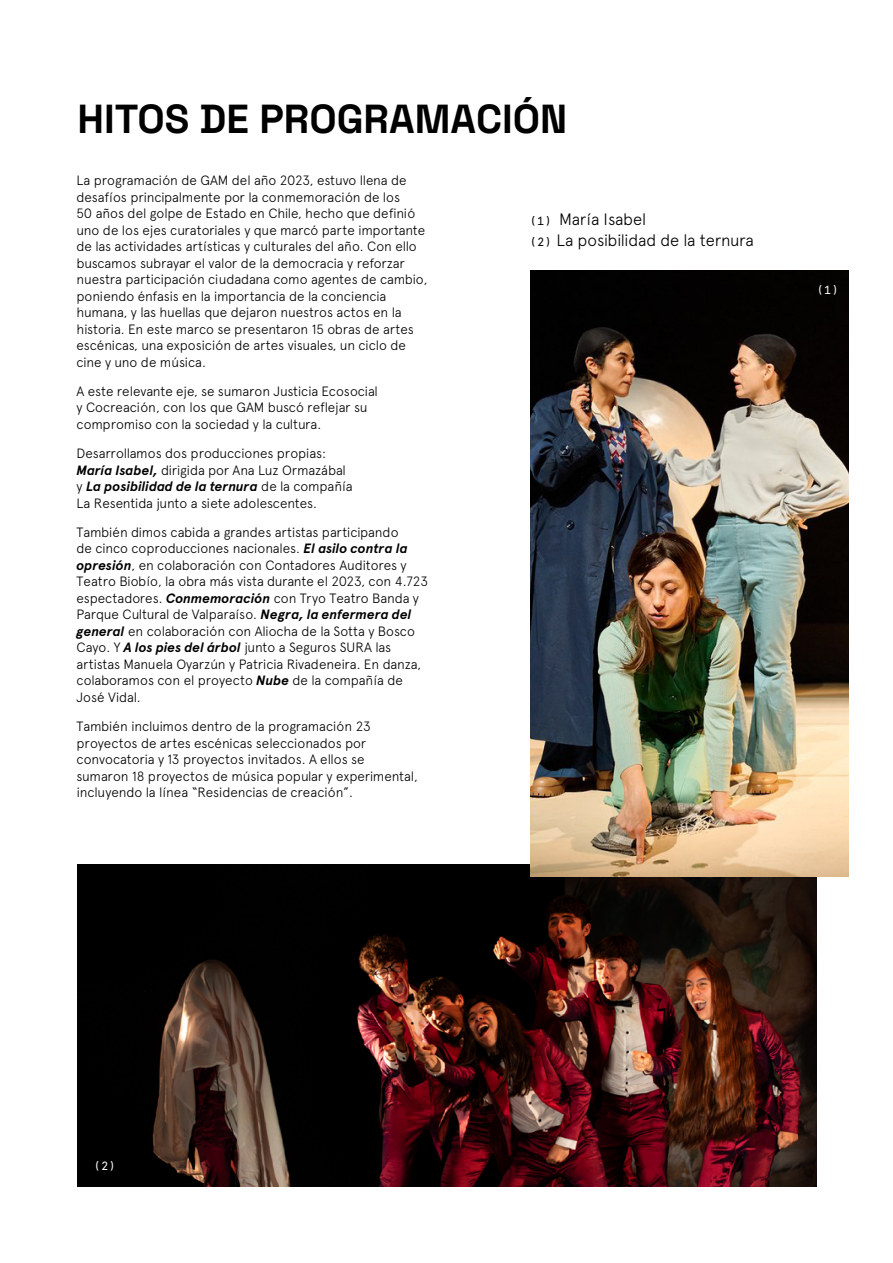
<style>
.page{position:relative;width:893px;height:1263px;background:#fff}
.page>*{position:absolute;margin:0;border:0;box-sizing:border-box;transform-origin:0 0}
.t1{font:300 40.5px "Space Grotesk";color:#000}
.t2{font:300 16.5px/21px "Apercu";letter-spacing:-.01em;color:#000}
.t3{font:300 13.5px/16.5px "Apercu";letter-spacing:-.005em;color:#000}
.t4{font:12px "Apercu Mono";color:#fff}
.s1{font-weight:700;font-style:italic}
.s2{font-family:"Apercu Mono";font-weight:400;font-size:12px}
</style>
<div class="page">
<img style="left:77px;top:865px;width:739px;height:321px">
<img style="left:531px;top:270px;width:317px;height:606px">
<h1 class="t1" style="left:77px;top:90px;width:491px">HITOS DE PROGRAMACIÓN</h1>
<p class="t3" style="left:77px;top:172px;width:352px">La programación de GAM del año 2023, estuvo llena de desafíos principalmente por la conmemoración de los<br>50 años del golpe de Estado en Chile, hecho que definió uno de los ejes curatoriales y que marcó parte importante de las actividades artísticas y culturales del año. Con ello buscamos subrayar el valor de la democracia y reforzar nuestra participación ciudadana como agentes de cambio, poniendo énfasis en la importancia de la conciencia humana, y las huellas que dejaron nuestros actos en la historia. En este marco se presentaron 15 obras de artes escénicas, una exposición de artes visuales, un ciclo de cine y uno de música.</p>
<p class="t3" style="left:77px;top:383px;width:303px">A este relevante eje, se sumaron Justicia Ecosocial y Cocreación, con los que GAM buscó reflejar su compromiso con la sociedad y la cultura.</p>
<p class="t3" style="left:77px;top:445px;width:278px">Desarrollamos dos producciones propias:<br><span class="s1">María Isabel,</span> dirigida por Ana Luz Ormazábal y <span class="s1">La posibilidad de la ternura</span> de la compañía La Resentida junto a siete adolescentes.</p>
<p class="t3" style="left:77px;top:524px;width:353px">También dimos cabida a grandes artistas participando<br>de cinco coproducciones nacionales. <span class="s1">El asilo contra la opresión</span>, en colaboración con Contadores Auditores y Teatro Biobío, la obra más vista durante el 2023, con 4.723 espectadores. <span class="s1">Conmemoración</span> con Tryo Teatro Banda y Parque Cultural de Valparaíso. <span class="s1">Negra, la enfermera del general</span> en colaboración con Aliocha de la Sotta y Bosco Cayo. Y <span class="s1">A los pies del árbol</span> junto a Seguros SURA las artistas Manuela Oyarzún y Patricia Rivadeneira. En danza, colaboramos con el proyecto <span class="s1">Nube</span> de la compañía de José Vidal.</p>
<p class="t3" style="left:77px;top:718px;width:343px">También incluimos dentro de la programación 23 proyectos de artes escénicas seleccionados por convocatoria y 13 proyectos invitados. A ellos se sumaron 18 proyectos de música popular y experimental, incluyendo la línea “Residencias de creación”.</p>
<p class="t2" style="left:530px;top:208px;width:226px"><span class="s2">(1)</span> María Isabel<br><span class="s2">(2)</span> La posibilidad de la ternura</p>
<p class="t4" style="left:816px;top:283px;width:24px">(1)</p>
<p class="t4" style="left:94px;top:1159px;width:24px">(2)</p>
</div>
